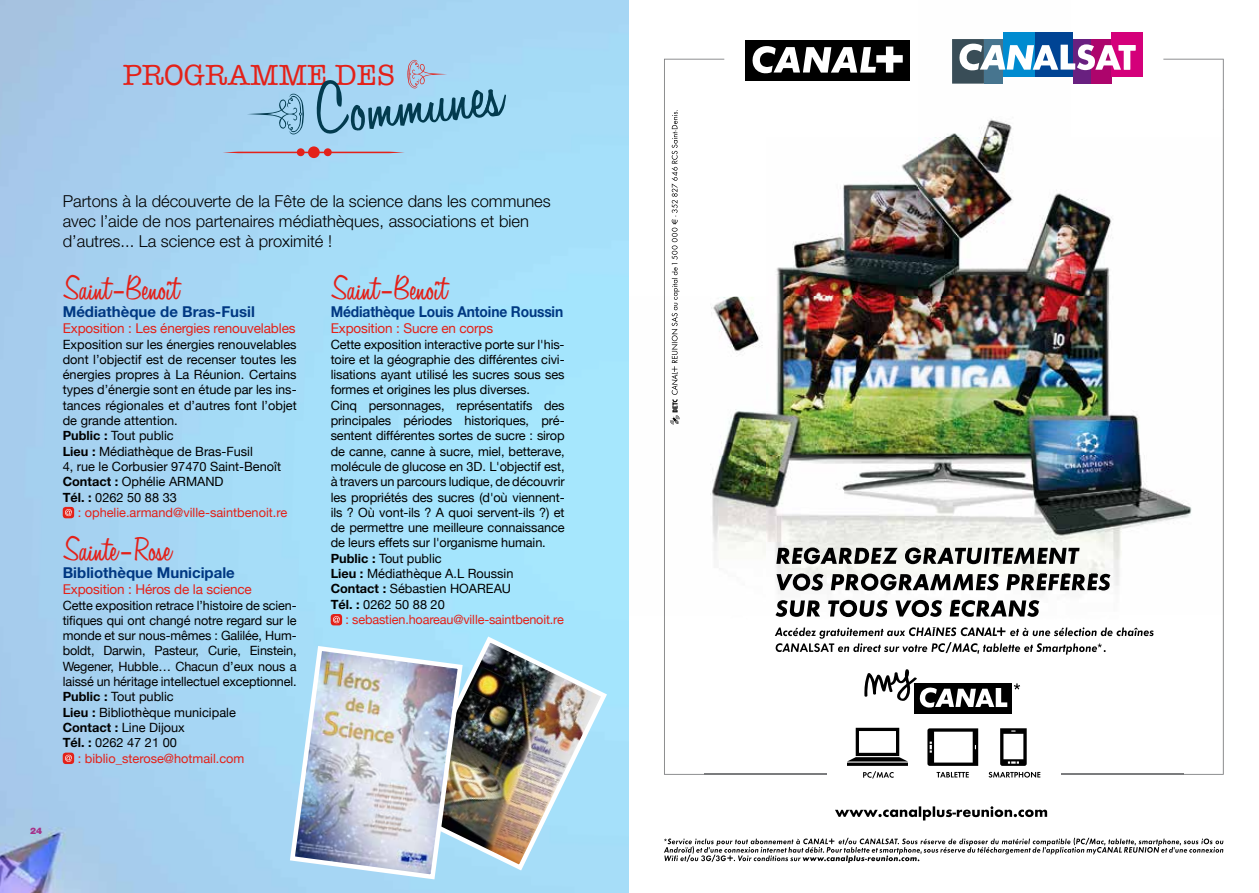
<style>
.page{position:relative;width:1259px;height:893px;background:#fff}
.page>*{position:absolute;margin:0;border:0;box-sizing:border-box;transform-origin:0 0}
.t1{font:77.85px "Little Black Dress";color:#023b4f}
.t2{font:36px "Little Black Dress";color:#e32119}
.t3{font:30px "American Typewriter";color:#e32119}
.t4{font:300 16.5px/19.8px "Helvetica Neue";color:#000}
.t5{font:700 15px "Helvetica Neue";color:#003882}
.t6{font:700 15px "Helvetica Neue";color:#003882;scale:.92 1}
.t7{font:13.5px "Helvetica Neue";letter-spacing:-.01em;color:#e32119}
.t8{font:12.75px/15.3px "Helvetica Neue";letter-spacing:-.01em;color:#000}
.t9{font:12.75px "Helvetica Neue";color:#e32119}
.t10{font:900 9px "Helvetica Neue";color:#a53289}
.s1{font-weight:700}
</style>
<div class="page">
<img style="left:0;top:0;width:629px;height:893px">
<div style="left:63px;top:507px;width:11px;height:11px;background:#e32119;border-radius:3px"></div>
<svg style="left:65px;top:509px;width:7px;height:7px"></svg>
<div style="left:63px;top:753px;width:11px;height:11px;background:#e32119;border-radius:3px"></div>
<svg style="left:65px;top:755px;width:7px;height:7px"></svg>
<div style="left:331px;top:614px;width:11px;height:11px;background:#e32119;border-radius:3px"></div>
<svg style="left:333px;top:616px;width:7px;height:7px"></svg>
<img style="left:664px;top:32px;width:560px;height:789px">
<img style="left:664px;top:59px;width:60px;height:51px">
<img style="left:664px;top:110px;width:41px;height:665px">
<img style="left:704px;top:774px;width:122px;height:1px">
<img style="left:1163px;top:59px;width:60px;height:51px">
<img style="left:1183px;top:110px;width:40px;height:665px">
<img style="left:1061px;top:774px;width:122px;height:1px">
<div style="left:745px;top:40px;width:164px;height:41px;background:#000"></div>
<svg style="left:752px;top:46px;width:150px;height:28px"></svg>
<div style="left:1073px;top:39px;width:18px;height:45px;background:#692080"></div>
<div style="left:984px;top:39px;width:19px;height:45px;background:#47758f"></div>
<div style="left:1035px;top:33px;width:38px;height:44px;background:#004494"></div>
<div style="left:1003px;top:33px;width:32px;height:44px;background:#008bd0"></div>
<div style="left:952px;top:39px;width:32px;height:45px;background:#394d57"></div>
<div style="left:1091px;top:39px;width:20px;height:45px;background:#ad056c"></div>
<div style="left:1111px;top:33px;width:32px;height:44px;background:#d4007a"></div>
<svg style="left:959px;top:43px;width:176px;height:28px"></svg>
<svg style="left:664px;top:838px;width:559px;height:25px"></svg>
<svg style="left:775px;top:600px;width:264px;height:17px"></svg>
<svg style="left:776px;top:573px;width:334px;height:18px"></svg>
<svg style="left:776px;top:547px;width:303px;height:17px"></svg>
<svg style="left:775px;top:627px;width:378px;height:28px"></svg>
<svg style="left:835px;top:806px;width:212px;height:14px"></svg>
<img style="left:927px;top:728px;width:51px;height:38px">
<img style="left:1000px;top:728px;width:26px;height:38px">
<img style="left:847px;top:757px;width:61px;height:4px">
<img style="left:847px;top:763px;width:61px;height:3px">
<img style="left:855px;top:728px;width:44px;height:28px">
<svg style="left:936px;top:772px;width:32px;height:5px"></svg>
<svg style="left:988px;top:772px;width:52px;height:6px"></svg>
<svg style="left:863px;top:771px;width:30px;height:7px"></svg>
<div style="left:914px;top:683px;width:98px;height:30px;background:#000"></div>
<svg style="left:864px;top:669px;width:143px;height:39px"></svg>
<svg style="left:670px;top:110px;width:9px;height:315px"></svg>
<svg style="left:1013px;top:683px;width:7px;height:6px"></svg>
<svg style="left:247px;top:94px;width:57px;height:40px;background:#92c2df"></svg>
<svg style="left:407px;top:60px;width:40px;height:28px"></svg>
<svg style="left:223px;top:146px;width:182px;height:12px;background:#b0b4ca"></svg>
<img style="left:399px;top:633px;width:211px;height:240px">
<img style="left:287px;top:643px;width:178px;height:239px">
<h3 class="t3" style="left:123px;top:52px;width:274px">PROGRAMME DES</h3>
<h1 class="t1" style="left:310px;top:72px;width:190px;rotate:-6deg">Communes</h1>
<p class="t4" style="left:63px;top:191px;width:489px">Partons à la découverte de la Fête de la science dans les communes avec l’aide de nos partenaires médiathèques, associations et bien d’autres... La science est à proximité !</p>
<h2 class="t2" style="left:63px;top:270px;width:117px">Saint-Benoît</h2>
<p class="t5" style="left:63px;top:302px;width:194px">Médiathèque de Bras-Fusil</p>
<p class="t7" style="left:63px;top:319px;width:234px">Exposition : Les énergies renouvelables</p>
<p class="t8" style="left:63px;top:337px;width:235px">Exposition sur les énergies renouvelables dont l’objectif est de recenser toutes les énergies propres à La Réunion. Certains types d’énergie sont en étude par les ins&shy;tances régionales et d’autres font l’objet de grande attention.<br><span class="s1">Public :</span> Tout public<br><span class="s1">Lieu :</span> Médiathèque de Bras-Fusil<br>4, rue le Corbusier 97470 Saint-Benoît <span class="s1">Contact :</span> Ophélie ARMAND<br><span class="s1">Tél. :</span> 0262 50 88 33</p>
<p class="t9" style="left:78px;top:503px;width:211px">: ophelie.armand@ville-saintbenoit.re</p>
<h2 class="t2" style="left:63px;top:531px;width:110px">Sainte-Rose</h2>
<p class="t5" style="left:63px;top:563px;width:174px">Bibliothèque Municipale</p>
<p class="t7" style="left:63px;top:580px;width:191px">Exposition : Héros de la science</p>
<p class="t8" style="left:63px;top:598px;width:235px">Cette exposition retrace l’histoire de scien-</p>
<p class="t8" style="left:63px;top:613px;width:235px">tifiques qui ont changé notre regard sur le</p>
<p class="t8" style="left:63px;top:629px;width:235px">monde et sur nous-mêmes : Galilée, Hum-</p>
<p class="t8" style="left:63px;top:644px;width:235px">boldt, Darwin, Pasteur, Curie, Einstein,</p>
<p class="t8" style="left:63px;top:659px;width:235px">Wegener, Hubble… Chacun d’eux nous a</p>
<p class="t8" style="left:63px;top:675px;width:235px">laissé un héritage intellectuel exceptionnel.</p>
<p class="t8" style="left:63px;top:690px;width:112px"><span class="s1">Public :</span> Tout public</p>
<p class="t8" style="left:63px;top:705px;width:175px"><span class="s1">Lieu :</span> Bibliothèque municipale</p>
<p class="t8" style="left:63px;top:720px;width:124px"><span class="s1">Contact :</span> Line Dijoux</p>
<p class="t8" style="left:63px;top:736px;width:116px"><span class="s1">Tél. :</span> 0262 47 21 00</p>
<p class="t9" style="left:78px;top:749px;width:168px">: biblio_sterose@hotmail.com</p>
<h2 class="t2" style="left:331px;top:270px;width:117px">Saint-Benoît</h2>
<p class="t6" style="left:331px;top:302px;width:254px">Médiathèque Louis Antoine Roussin</p>
<p class="t7" style="left:331px;top:319px;width:164px">Exposition : Sucre en corps</p>
<p class="t8" style="left:331px;top:337px;width:235px">Cette exposition interactive porte sur l'his&shy;toire et la géographie des différentes civi&shy;lisations ayant utilisé les sucres sous ses formes et origines les plus diverses.<br>Cinq personnages, représentatifs des principales périodes historiques, pré&shy;sentent différentes sortes de sucre : sirop de canne, canne à sucre, miel, betterave, molécule de glucose en 3D. L'objectif est, à travers un parcours ludique, de découvrir les propriétés des sucres (d'où viennent&shy;ils ? Où vont-ils ? A quoi servent-ils ?) et de permettre une meilleure connaissance de leurs effets sur l'organisme humain.<br><span class="s1">Public :</span> Tout public<br><span class="s1">Lieu :</span> Médiathèque A.L Roussin <span class="s1">Contact :</span> Sébastien HOAREAU<br><span class="s1">Tél. :</span> 0262 50 88 20</p>
<p class="t9" style="left:345px;top:610px;width:220px">: sebastien.hoareau@ville-saintbenoit.re</p>
<p class="t10" style="left:30px;top:825px;width:14px">24</p>
</div>
